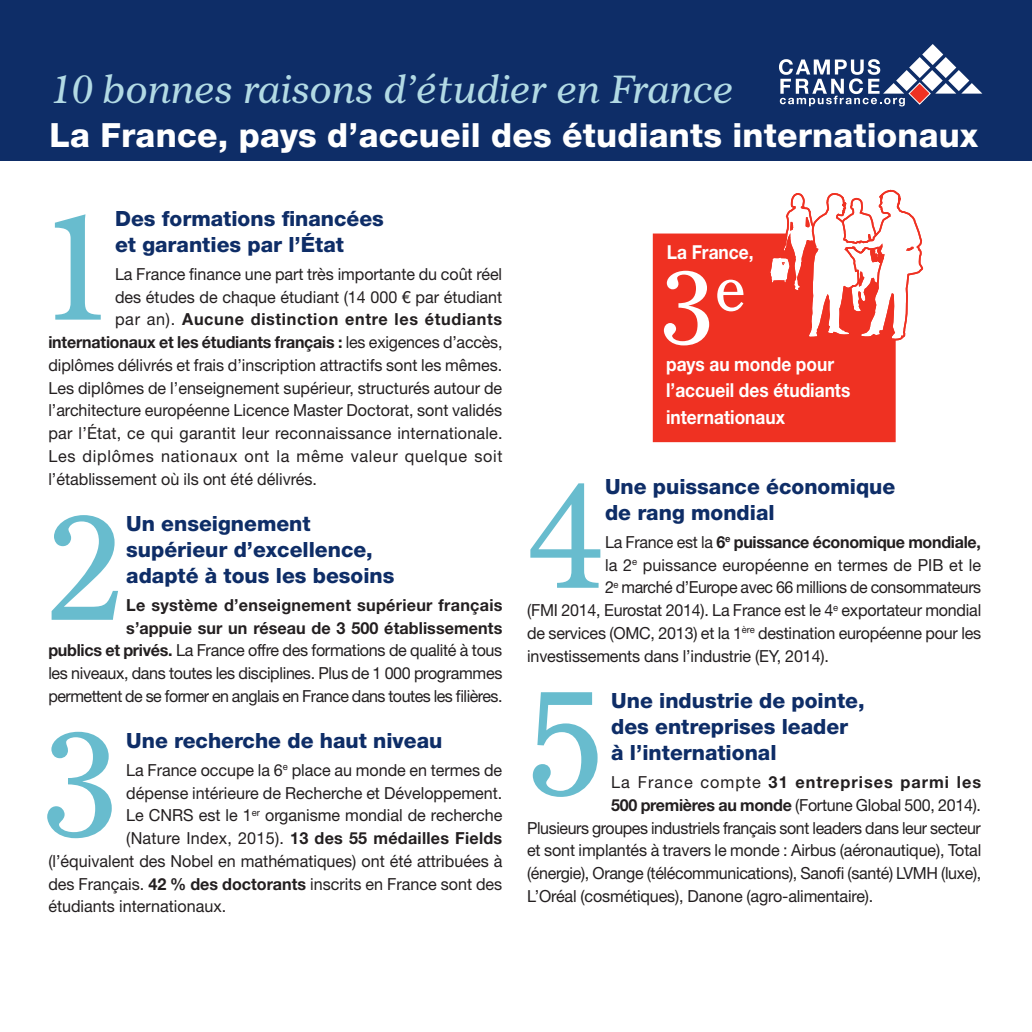
<style>
.page{position:relative;width:1032px;height:1032px;background:#fff}
.page>*{position:absolute;margin:0;border:0;box-sizing:border-box;transform-origin:0 0}
._4{font:144.55px "Gazette LT Std";color:#68bcce}
._4-2{font:101.5px "Gazette LT Std";color:#fff}
._2{font:italic 38.5px "Gazette LT Std";letter-spacing:-.01em;color:#b2dae4}
._3{font:800 33.43px "Helvetica Neue LT Std";letter-spacing:.005em;color:#fff}
.titre-2{font:800 21px/26.2px "Helvetica Neue LT Std";color:#0e2d67}
._4-3{font:700 19.25px/26.2px "Helvetica Neue LT Std";color:#fff;scale:.9 1}
._4-4{font:16.62px/22.8px "Helvetica Neue LT Std";letter-spacing:-.005em;color:#231f20;text-align:right}
._4-5{font:16.62px "Helvetica Neue LT Std";letter-spacing:-.025em;color:#231f20;scale:.96 1}
._4-6{font:16.62px "Helvetica Neue LT Std";letter-spacing:-.005em;color:#231f20;scale:.96 1}
._4-7{font:700 16.62px "Helvetica Neue LT Std";letter-spacing:-.01em;color:#231f20;scale:.96 1}
._4-8{font:16.62px "Helvetica Neue LT Std";letter-spacing:.015em;color:#231f20}
._4-9{font:16.62px "Helvetica Neue LT Std";letter-spacing:.045em;color:#231f20}
._4-10{font:700 16.62px "Helvetica Neue LT Std";letter-spacing:-.015em;color:#231f20}
._4-11{font:700 16.62px "Helvetica Neue LT Std";letter-spacing:.04em;color:#231f20}
._4-12{font:700 16.62px "Helvetica Neue LT Std";letter-spacing:.015em;color:#231f20}
._4-13{font:700 16.62px "Helvetica Neue LT Std";letter-spacing:.06em;color:#231f20}
.s1{font-weight:400}
.s2{font-weight:700}
</style>
<div class="page">
<div style="left:0;top:0;width:1032px;height:160px;background:#0e2d67"></div>
<svg style="left:779px;top:44px;width:203px;height:62px"></svg>
<div style="left:653px;top:233px;width:243px;height:209px;background:#ef3122;border:2px solid #ef3122"></div>
<svg style="left:767px;top:189px;width:157px;height:170px"></svg>
<p class="_2" style="left:50px;top:65px;width:685px">10 bonnes raisons d’étudier en France</p>
<p class="_3" style="left:50px;top:115px;width:930px">La France, pays d’accueil des étudiants internationaux</p>
<p class="_4" style="left:37px;top:178px;width:79px">1</p>
<p class="titre-2" style="left:115px;top:205px;width:270px">Des formations financées et garanties par l’État</p>
<p class="_4-4" style="left:115px;top:262px;width:389px">La France finance une part très importante du coût réel</p>
<p class="_4-4" style="left:115px;top:285px;width:389px">des études de chaque étudiant (14 000 € par étudiant</p>
<p class="_4-11" style="left:115px;top:309px;width:388px"><span class="s1">par an).</span> Aucune distinction entre les étudiants</p>
<p class="_4-7" style="left:48px;top:332px;width:474px">internationaux et les étudiants français : <span class="s1">les exigences d’accès,</span></p>
<p class="_4-4" style="left:48px;top:353px;width:455px">diplômes délivrés et frais d’inscription attractifs sont les mêmes.</p>
<p class="_4-4" style="left:48px;top:376px;width:455px">Les diplômes de l’enseignement supérieur, structurés autour de</p>
<p class="_4-4" style="left:48px;top:399px;width:455px">l’architecture européenne Licence Master Doctorat, sont validés</p>
<p class="_4-8" style="left:48px;top:423px;width:456px">par l’État, ce qui garantit leur reconnaissance internationale.</p>
<p class="_4-9" style="left:48px;top:446px;width:456px">Les diplômes nationaux ont la même valeur quelque soit</p>
<p class="_4-4" style="left:48px;top:467px;width:270px">l’établissement où ils ont été délivrés.</p>
<p class="titre-2" style="left:126px;top:510px;width:270px">Un enseignement supérieur d’excellence, adapté à tous les besoins</p>
<p class="_4-4" style="left:48px;top:593px;width:456px"><span class="s2">Le système d’enseignement supérieur français<br>s’appuie sur un réseau de 3 500 établissements<br>publics et privés.</span> La France offre des formations de qualité à tous les niveaux, dans toutes les disciplines. Plus de 1 000 programmes permettent de se former en anglais en France dans toutes les filières.</p>
<p class="titre-2" style="left:126px;top:727px;width:318px">Une recherche de haut niveau</p>
<p class="_4-4" style="left:126px;top:758px;width:377px">La France occupe la 6<sup>e</sup> place au monde en termes de</p>
<p class="_4-4" style="left:126px;top:781px;width:378px">dépense intérieure de Recherche et Développement.</p>
<p class="_4-4" style="left:126px;top:804px;width:378px">Le CNRS est le 1<sup>er</sup> organisme mondial de recherche</p>
<p class="_4-12" style="left:126px;top:828px;width:377px"><span class="s1">(Nature Index, 2015).</span> 13 des 55 médailles Fields</p>
<p class="_4-4" style="left:48px;top:849px;width:455px">(l’équivalent des Nobel en mathématiques) ont été attribuées à</p>
<p class="_4-4" style="left:48px;top:872px;width:455px">des Français. <span class="s2">42 % des doctorants</span> inscrits en France sont des</p>
<p class="_4-4" style="left:48px;top:895px;width:179px">étudiants internationaux.</p>
<p class="_4" style="left:48px;top:478px;width:79px">2</p>
<p class="_4" style="left:42px;top:694px;width:79px">3</p>
<p class="_4-3" style="left:667px;top:238px;width:98px">La France,</p>
<p class="_4-2" style="left:660px;top:245px;width:87px">3<sup>e</sup></p>
<p class="_4-3" style="left:666px;top:351px;width:206px">pays au monde pour l’accueil des étudiants internationaux</p>
<p class="titre-2" style="left:605px;top:473px;width:292px">Une puissance économique de rang mondial</p>
<p class="_4-10" style="left:605px;top:532px;width:377px"><span class="s1">La France est la</span> 6<sup>e</sup> puissance économique mondiale,</p>
<p class="_4-4" style="left:605px;top:553px;width:378px">la 2<sup>e</sup> puissance européenne en termes de PIB et le</p>
<p class="_4-5" style="left:605px;top:578px;width:393px">2<sup>e</sup> marché d’Europe avec 66 millions de consommateurs</p>
<p class="_4-4" style="left:527px;top:599px;width:456px">(FMI 2014, Eurostat 2014). La France est le 4<sup>e</sup> exportateur mondial</p>
<p class="_4-4" style="left:527px;top:621px;width:455px">de services (OMC, 2013) et la 1<sup>ère</sup> destination européenne pour les</p>
<p class="_4-4" style="left:527px;top:644px;width:303px">investissements dans l’industrie (EY, 2014).</p>
<p class="titre-2" style="left:611px;top:687px;width:255px">Une industrie de pointe, des entreprises leader à l’international</p>
<p class="_4-13" style="left:611px;top:772px;width:371px"><span class="s1">La France compte</span> 31 entreprises parmi les</p>
<p class="_4-4" style="left:611px;top:793px;width:371px"><span class="s2">500 premières au monde</span> (Fortune Global 500, 2014).</p>
<p class="_4-5" style="left:527px;top:818px;width:474px">Plusieurs groupes industriels français sont leaders dans leur secteur</p>
<p class="_4-4" style="left:527px;top:839px;width:456px">et sont implantés à travers le monde : Airbus (aéronautique), Total</p>
<p class="_4-6" style="left:527px;top:863px;width:475px">(énergie), Orange (télécommunications), Sanofi (santé) LVMH (luxe),</p>
<p class="_4-4" style="left:527px;top:884px;width:348px">L’Oréal (cosmétiques), Danone (agro-alimentaire).</p>
<p class="_4" style="left:527px;top:446px;width:79px">4</p>
<p class="_4" style="left:527px;top:653px;width:79px">5</p>
</div>
